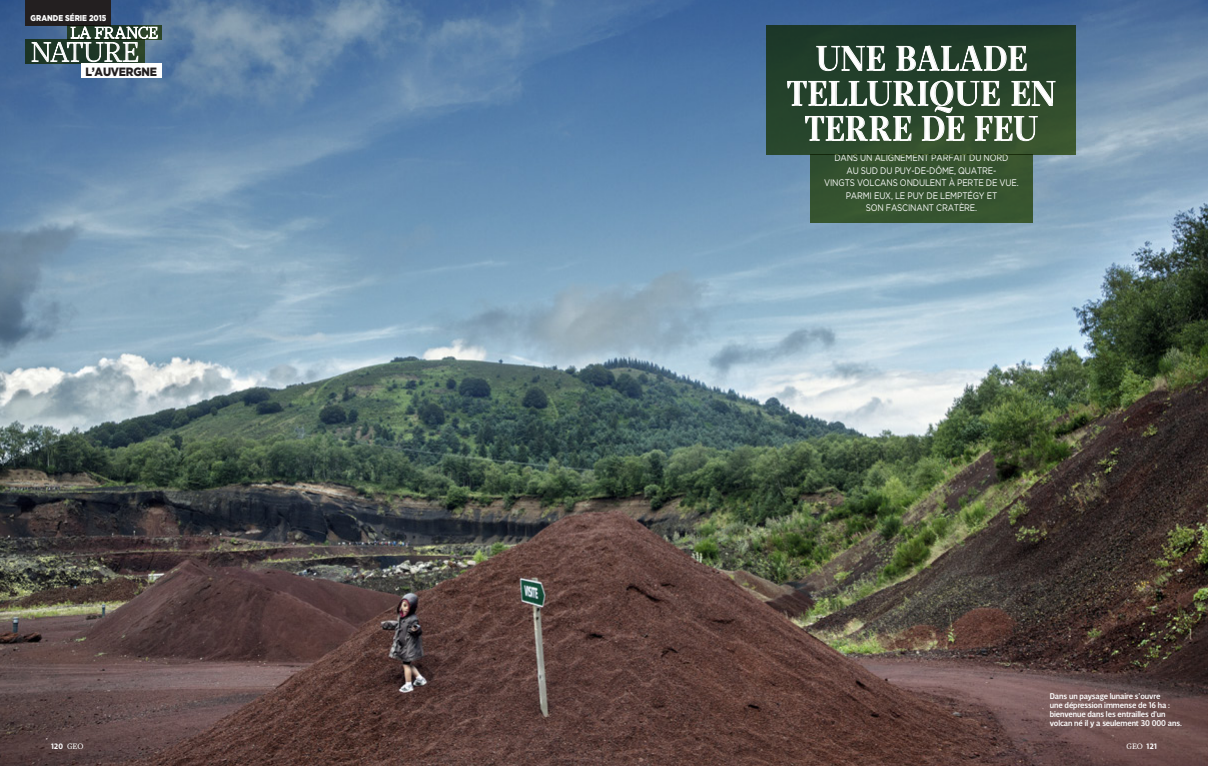
<style>
.page{position:relative;width:1208px;height:766px;background:#fff}
.page>*{position:absolute;margin:0;border:0;box-sizing:border-box;transform-origin:0 0}
.TITRE_DOUBLE{font:500 35px/35px "Mafra Display";letter-spacing:.03em;color:#fff;text-align:center;scale:.9 1}
.TÉTIÈRE__NATURE__TOU{font:300 27.5px "Mafra Display";letter-spacing:-.01em;color:#fff}
.TÉTIÈRE_REGION_TOURN{font:900 12px "Gotham";letter-spacing:-.02em;color:#231f20;scale:.9 1}
.CHAPO_SUJET_DOUBLE{font:9.5px/12.5px "Gotham";letter-spacing:-.02em;color:#fff;text-align:center;scale:.85 1}
.LEGENDE_MEDIUM_NB{font:500 8.5px/9px "Velino Sans";letter-spacing:-.01em;color:#fff}
.TÉTIÈRE_GRANDE_SERIE{font:900 8.5px "Gotham";color:#fff;scale:.85 1}
.ROULETTE{font:700 8px "Velino Sans";color:#fff}
.ROULETTE-2{font:8px "Mafra";color:#fff}
.s1{font-family:"Mafra";font-weight:400}
.s2{font-family:"Velino Sans";font-weight:700}
</style>
<div class="page">
<img style="left:0;top:0;width:1208px;height:765px">
<div style="left:810px;top:154px;width:222px;height:69px;background:#35522f"></div>
<div style="left:766px;top:26px;width:310px;height:128px;background:linear-gradient(to bottom,#1c3728,#35522f)"></div>
<svg style="left:815px;top:45px;width:70px;height:27px;background:#516758"></svg>
<svg style="left:895px;top:44px;width:132px;height:27px;background:#526858"></svg>
<svg style="left:786px;top:80px;width:270px;height:62px;background:#516852"></svg>
<div style="left:26px;top:0;width:85px;height:26px;background:#231f20"></div>
<div style="left:67px;top:26px;width:95px;height:14px;background:#2c4529"></div>
<div style="left:26px;top:40px;width:119px;height:24px;background:#1c3526"></div>
<svg style="left:32px;top:26px;width:126px;height:36px"></svg>
<div style="left:81px;top:64px;width:81px;height:14px;background:#fff"></div>
<p class="TÉTIÈRE_GRANDE_SERIE" style="left:31px;top:12px;width:91px">GRANDE SÉRIE 2015</p>
<p class="TÉTIÈRE__NATURE__TOU" style="left:31px;top:35px;width:109px">NATURE</p>
<p class="TÉTIÈRE_REGION_TOURN" style="left:85px;top:63px;width:81px">L’AUVERGNE</p>
<p class="TITRE_DOUBLE" style="left:787px;top:41px;width:300px">UNE BALADE<br>TELLURIQUE EN<br>TERRE DE FEU</p>
<p class="CHAPO_SUJET_DOUBLE" style="left:824px;top:151px;width:230px">DANS UN ALIGNEMENT PARFAIT DU NORD<br>AU SUD DU PUY-DE-DÔME, QUATRE-<br>VINGTS VOLCANS ONDULENT À PERTE DE VUE.<br>PARMI EUX, LE PUY DE LEMPTÉGY ET<br>SON FASCINANT CRATÈRE.</p>
<p class="LEGENDE_MEDIUM_NB" style="left:1049px;top:691px;width:134px">Dans un paysage lunaire s’ouvre<br>une dépression immense de 16 ha : bienvenue dans les entrailles d’un volcan né il y a seulement 30 000 ans.</p>
<p class="ROULETTE" style="left:51px;top:740px;width:34px">120 <span class="s1">GEO</span></p>
<p class="ROULETTE-2" style="left:1126px;top:741px;width:32px">GEO <span class="s2">121</span></p>
</div>
